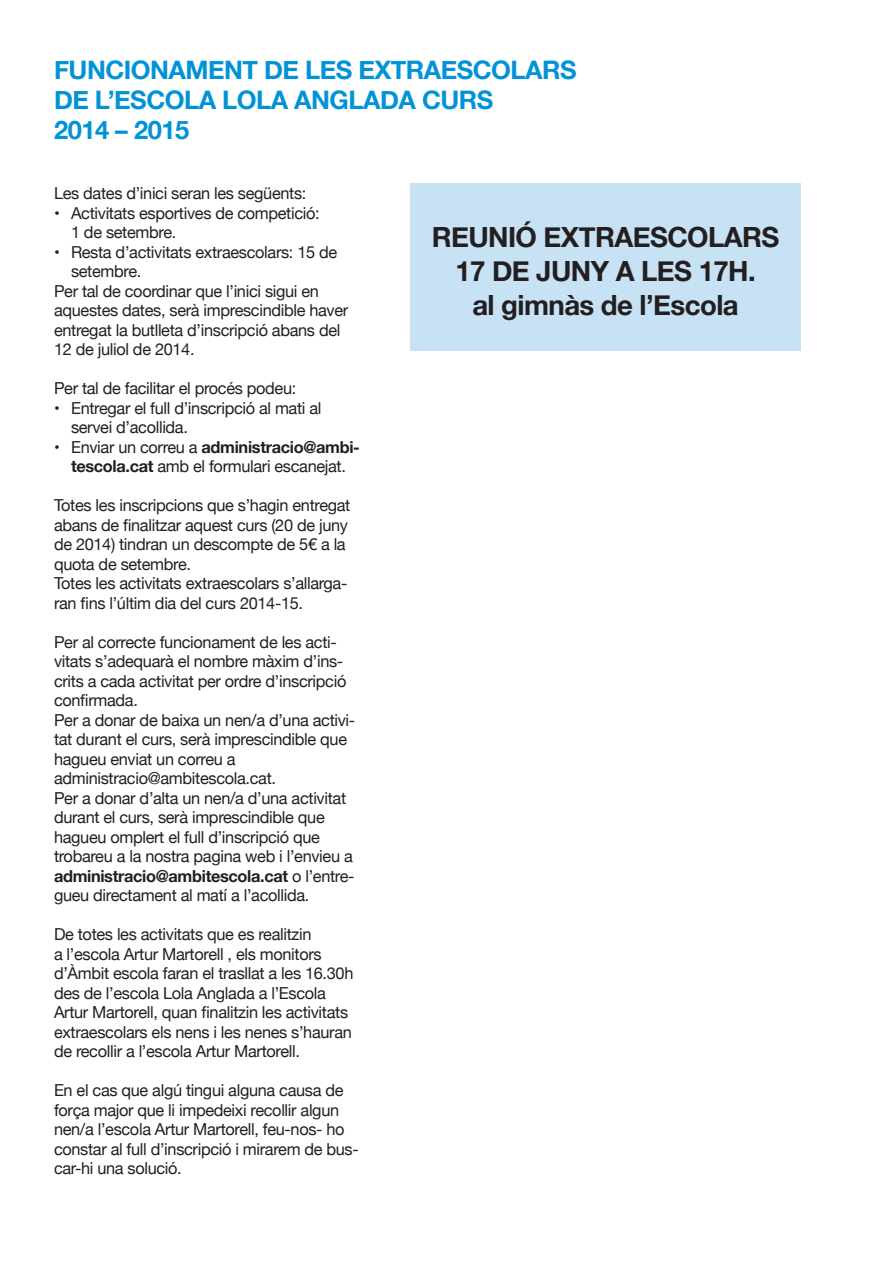
<style>
.page{position:relative;width:893px;height:1263px;background:#fff}
.page>*{position:absolute;margin:0;border:0;box-sizing:border-box;transform-origin:0 0}
.t1{font:700 27.9px/33.8px "Helvetica Neue";letter-spacing:-.02em;color:#231f20;text-align:center}
.t2{font:700 25.5px/30px "Helvetica Neue";letter-spacing:-.02em;color:#0093d8}
.t3{font:16.5px/19.5px "Helvetica Neue";letter-spacing:-.02em;color:#231f20}
.s1{font-weight:700}
</style>
<div class="page">
<div style="left:410px;top:184px;width:391px;height:167px;background:#c7e2f4"></div>
<h2 class="t2" style="left:54px;top:55px;width:524px">FUNCIONAMENT DE LES EXTRAESCOLARS<br>DE L’ESCOLA LOLA ANGLADA CURS<br>2014 – 2015</h2>
<p class="t3" style="left:54px;top:185px;width:254px">Les dates d’inici seran les següents:</p>
<p class="t3" style="left:71px;top:204px;width:250px;text-indent:-17px">• Activitats esportives de competició:<br>1 de setembre.</p>
<p class="t3" style="left:54px;top:243px;width:285px">• Resta d’activitats extraescolars: 15 de</p>
<p class="t3" style="left:71px;top:263px;width:72px">setembre.</p>
<p class="t3" style="left:54px;top:282px;width:266px">Per tal de coordinar que l’inici sigui en</p>
<p class="t3" style="left:54px;top:302px;width:296px">aquestes dates, serà imprescindible haver</p>
<p class="t3" style="left:54px;top:321px;width:288px">entregat la butlleta d’inscripció abans del</p>
<p class="t3" style="left:54px;top:341px;width:142px">12 de juliol de 2014.</p>
<p class="t3" style="left:54px;top:380px;width:244px">Per tal de facilitar el procés podeu:</p>
<p class="t3" style="left:71px;top:399px;width:252px;text-indent:-17px">• Entregar el full d’inscripció al mati al servei d’acollida.</p>
<p class="t3" style="left:54px;top:438px;width:307px;text-align:center">• Enviar un correu a <span class="s1">administracio@ambi&shy;tescola.cat</span> amb el formulari escanejat.</p>
<p class="t3" style="left:54px;top:497px;width:298px">Totes les inscripcions que s’hagin entregat abans de finalitzar aquest curs (20 de juny de 2014) tindran un descompte de 5€ a la quota de setembre.<br>Totes les activitats extraescolars s’allarga&shy;ran fins l’últim dia del curs 2014-15.</p>
<p class="t3" style="left:54px;top:633px;width:303px">Per al correcte funcionament de les acti&shy;vitats s’adequarà el nombre màxim d’ins&shy;crits a cada activitat per ordre d’inscripció confirmada.<br>Per a donar de baixa un nen/a d’una activi&shy;tat durant el curs, serà imprescindible que hagueu enviat un correu a administracio@ambitescola.cat.<br>Per a donar d’alta un nen/a d’una activitat durant el curs, serà imprescindible que hagueu omplert el full d’inscripció que trobareu a la nostra pagina web i l’envieu a <span class="s1">administracio@ambitescola.cat</span> o l’entre&shy;gueu directament al matí a l’acollida.</p>
<p class="t3" style="left:54px;top:926px;width:301px">De totes les activitats que es realitzin<br>a l’escola Artur Martorell , els monitors d’Àmbit escola faran el trasllat a les 16.30h des de l’escola Lola Anglada a l’Escola Artur Martorell, quan finalitzin les activitats extraescolars els nens i les nenes s’hauran de recollir a l’escola Artur Martorell.</p>
<p class="t3" style="left:54px;top:1082px;width:306px">En el cas que algú tingui alguna causa de força major que li impedeixi recollir algun nen/a l’escola Artur Martorell, feu-nos- ho constar al full d’inscripció i mirarem de bus&shy;car-hi una solució.</p>
<h1 class="t1" style="left:432px;top:221px;width:349px">REUNIÓ EXTRAESCOLARS<br>17 DE JUNY A LES 17H.<br>al gimnàs de l’Escola</h1>
</div>
